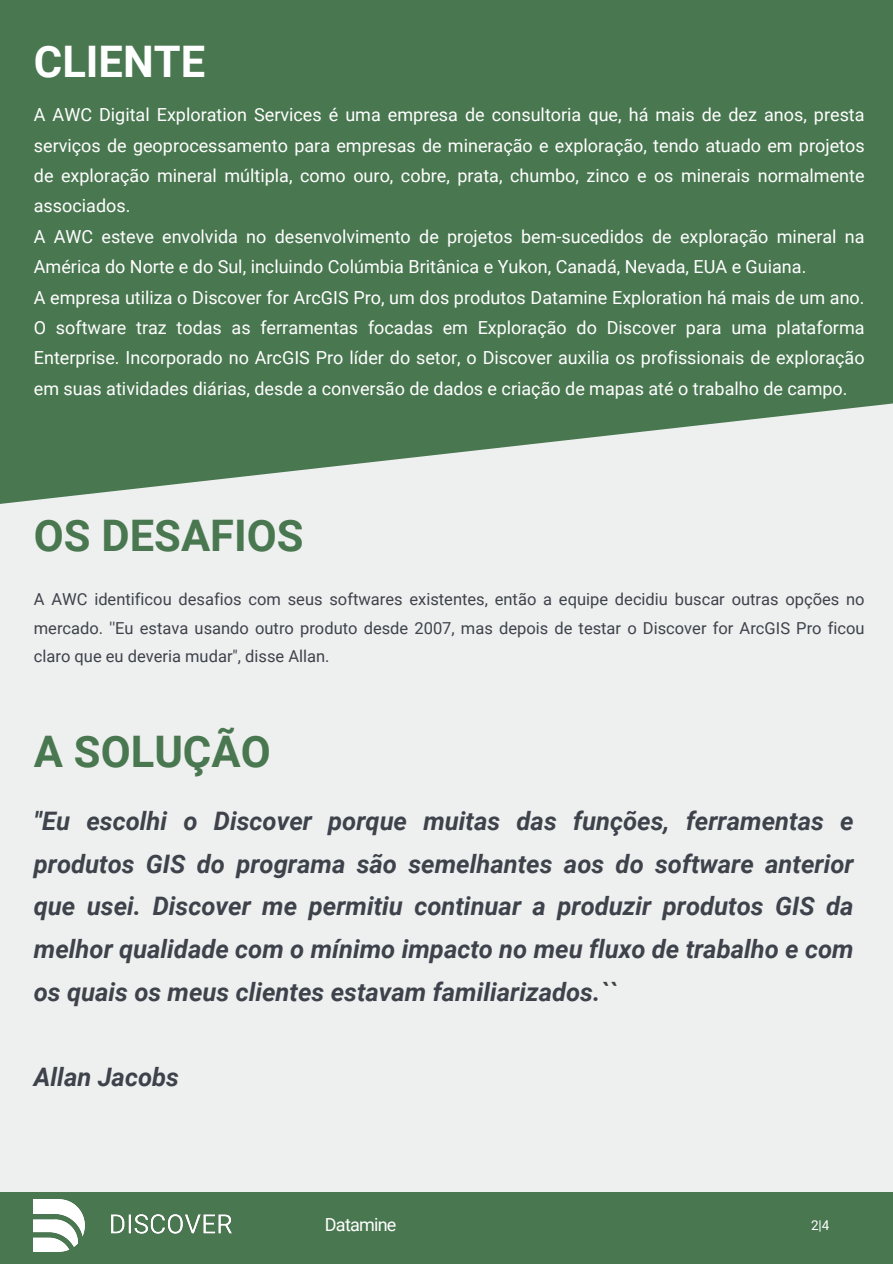
<style>
.page{position:relative;width:893px;height:1264px;background:#fff}
.page>*{position:absolute;margin:0;border:0;box-sizing:border-box;transform-origin:0 0}
.t1{font:700 43.5px "Roboto";color:#497750}
.t2{font:700 43.5px "Roboto";color:#fff}
.t3{font:italic 700 25.5px/42.8px "Roboto";color:#3e424b;text-align:justify}
.t4{font:18px/30.3px "Roboto";color:#fff}
.t5{font:18px "Roboto";letter-spacing:-.04em;color:#fff}
.t6{font:16.5px/28.2px "Roboto";color:#3e424b;text-align:justify}
.t7{font:13.5px "Roboto";color:#fff}
</style>
<div class="page">
<div style="left:0;top:0;width:892px;height:1263px;background:#eef0ef"></div>
<svg style="left:0;top:0;width:892px;height:504px;background:#59835f"></svg>
<div style="left:0;top:1192px;width:892px;height:71px;background:#497750"></div>
<img style="left:34px;top:1199px;width:198px;height:51px">
<h3 class="t2" style="left:34px;top:36px;width:173px">CLIENTE</h3>
<h1 class="t4" style="left:34px;top:100px;width:832px">A AWC Digital Exploration Services é uma empresa de consultoria que, há mais de dez anos, presta serviços de geoprocessamento para empresas de mineração e exploração, tendo atuado em projetos de exploração mineral múltipla, como ouro, cobre, prata, chumbo, zinco e os minerais normalmente associados.<br>A AWC esteve envolvida no desenvolvimento de projetos bem-sucedidos de exploração mineral na América do Norte e do Sul, incluindo Colúmbia Britânica e Yukon, Canadá, Nevada, EUA e Guiana.<br>A empresa utiliza o Discover for ArcGIS Pro, um dos produtos Datamine Exploration há mais de um ano.<br>O software traz todas as ferramentas focadas em Exploração do Discover para uma plataforma Enterprise. Incorporado no ArcGIS Pro líder do setor, o Discover auxilia os profissionais de exploração em suas atividades diárias, desde a conversão de dados e criação de mapas até o trabalho de campo.</h1>
<p class="t1" style="left:34px;top:511px;width:271px">OS DESAFIOS</p>
<h1 class="t6" style="left:34px;top:585px;width:832px">A AWC identificou desafios com seus softwares existentes, então a equipe decidiu buscar outras opções no mercado. ''Eu estava usando outro produto desde 2007, mas depois de testar o Discover for ArcGIS Pro ficou claro que eu deveria mudar", disse Allan.</h1>
<h2 class="t1" style="left:34px;top:727px;width:238px">A SOLUÇÃO</h2>
<p class="t3" style="left:34px;top:799px;width:821px">''Eu escolhi o Discover porque muitas das funções, ferramentas e produtos GIS do programa são semelhantes aos do software anterior que usei. Discover me permitiu continuar a produzir produtos GIS da melhor qualidade com o mínimo impacto no meu fluxo de trabalho e com os quais os meus clientes estavam familiarizados.``</p>
<h3 class="t3" style="left:34px;top:1056px;width:147px">Allan Jacobs</h3>
<h1 class="t5" style="left:325px;top:1213px;width:73px">Datamine</h1>
<h3 class="t7" style="left:811px;top:1217px;width:20px">2|4</h3>
</div>
